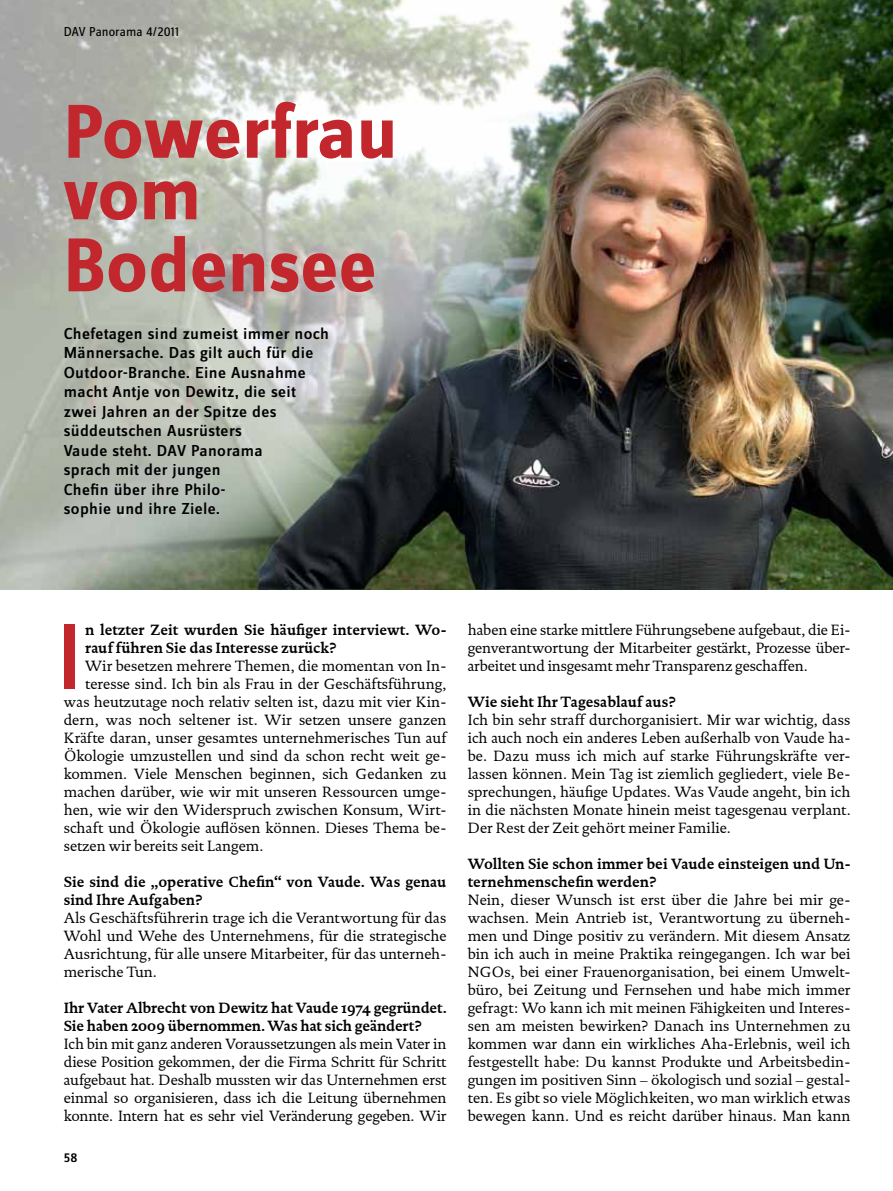
<style>
.page{position:relative;width:893px;height:1191px;background:#fff}
.page>*{position:absolute;margin:0;border:0;box-sizing:border-box;transform-origin:0 0}
.t1{font:500 96px "Zine Sans Dis";color:#c1272d}
.t2{font:700 79.2px/61.5px "Zine Sans Dis";color:#c1272d}
.t3{font:500 16.5px/19.5px "Zine Sans Dis";letter-spacing:.02em;color:#000;scale:1.05 1}
.t4{font:15px/18px "DTL Documenta ST";color:#000;text-align:justify}
.t5{font:700 15px/18px "DTL Documenta ST";color:#000;scale:.95 1}
.t6{font:13.5px "Zine Sans Dis";color:#000}
.t7{font:500 13.5px "Zine Sans Dis";color:#000}
</style>
<div class="page">
<img style="left:0;top:0;width:893px;height:589px">
<p class="t6" style="left:64px;top:25px;width:117px">DAV Panorama 4/2011</p>
<h2 class="t2" style="left:64px;top:106px;width:335px">Powerfrau vom</h2>
<h2 class="t2" style="left:64px;top:239px;width:314px">Bodensee</h2>
<p class="t3" style="left:64px;top:324px;width:254px">Chefetagen sind zumeist immer noch<br>Männersache. Das gilt auch für die<br>Outdoor-Branche. Eine Ausnahme macht Antje von Dewitz, die seit zwei Jahren an der Spitze des süddeutschen Ausrüsters<br>Vaude steht. DAV Panorama<br>sprach mit der jungen<br>Chefin über ihre Philo-<br>sophie und ihre Ziele.</p>
<p class="t5" style="left:85px;top:620px;width:382px">n letzter Zeit wurden Sie häufiger interviewt. Wo&shy;rauf führen Sie das Interesse zurück?</p>
<p class="t4" style="left:85px;top:657px;width:363px">Wir besetzen mehrere Themen, die momentan von In-</p>
<p class="t4" style="left:85px;top:675px;width:363px">teresse sind. Ich bin als Frau in der Geschäftsführung,</p>
<p class="t4" style="left:64px;top:693px;width:384px">was heutzutage noch relativ selten ist, dazu mit vier Kin-</p>
<p class="t4" style="left:64px;top:711px;width:384px">dern, was noch seltener ist. Wir setzen unsere ganzen</p>
<p class="t4" style="left:64px;top:729px;width:384px">Kräfte daran, unser gesamtes unternehmerisches Tun auf</p>
<p class="t4" style="left:64px;top:747px;width:384px">Ökologie umzustellen und sind da schon recht weit ge-</p>
<p class="t4" style="left:64px;top:765px;width:384px">kommen. Viele Menschen beginnen, sich Gedanken zu</p>
<p class="t4" style="left:64px;top:783px;width:384px">machen darüber, wie wir mit unseren Ressourcen umge-</p>
<p class="t4" style="left:64px;top:801px;width:384px">hen, wie wir den Widerspruch zwischen Konsum, Wirt-</p>
<p class="t4" style="left:64px;top:819px;width:384px">schaft und Ökologie auflösen können. Dieses Thema be-</p>
<p class="t4" style="left:64px;top:837px;width:201px">setzen wir bereits seit Langem.</p>
<p class="t5" style="left:64px;top:872px;width:404px">Sie sind die „operative Chefin“ von Vaude. Was genau sind Ihre Aufgaben?</p>
<p class="t4" style="left:64px;top:909px;width:384px">Als Geschäftsführerin trage ich die Verantwortung für das Wohl und Wehe des Unternehmens, für die strategische Ausrichtung, für alle unsere Mitarbeiter, für das unterneh&shy;merische Tun.</p>
<p class="t5" style="left:64px;top:998px;width:404px">Ihr Vater Albrecht von Dewitz hat Vaude 1974 gegründet.<br>Sie haben 2009 übernommen. Was hat sich geändert?</p>
<p class="t4" style="left:64px;top:1035px;width:384px">Ich bin mit ganz anderen Voraussetzungen als mein Vater in diese Position gekommen, der die Firma Schritt für Schritt aufgebaut hat. Deshalb mussten wir das Unternehmen erst einmal so organisieren, dass ich die Leitung übernehmen konnte. Intern hat es sehr viel Veränderung gegeben. Wir</p>
<h1 class="t1" style="left:57px;top:606px;width:26px">I</h1>
<p class="t7" style="left:64px;top:1150px;width:15px">58</p>
<p class="t4" style="left:468px;top:621px;width:384px">haben eine starke mittlere Führungsebene aufgebaut, die Ei&shy;genverantwortung der Mitarbeiter gestärkt, Prozesse über&shy;arbeitet und insgesamt mehr Transparenz geschaffen.</p>
<p class="t5" style="left:468px;top:692px;width:220px">Wie sieht Ihr Tagesablauf aus?</p>
<p class="t4" style="left:468px;top:711px;width:384px">Ich bin sehr straff durchorganisiert. Mir war wichtig, dass ich auch noch ein anderes Leben außerhalb von Vaude ha&shy;be. Dazu muss ich mich auf starke Führungskräfte ver&shy;lassen können. Mein Tag ist ziemlich gegliedert, viele Be&shy;sprechungen, häufige Updates. Was Vaude angeht, bin ich in die nächsten Monate hinein meist tagesgenau verplant.<br>Der Rest der Zeit gehört meiner Familie.</p>
<p class="t5" style="left:468px;top:854px;width:404px">Wollten Sie schon immer bei Vaude einsteigen und Un&shy;ternehmenschefin werden?</p>
<p class="t4" style="left:468px;top:891px;width:384px">Nein, dieser Wunsch ist erst über die Jahre bei mir ge&shy;wachsen. Mein Antrieb ist, Verantwortung zu überneh&shy;men und Dinge positiv zu verändern. Mit diesem Ansatz bin ich auch in meine Praktika reingegangen. Ich war bei NGOs, bei einer Frauenorganisation, bei einem Umwelt&shy;büro, bei Zeitung und Fernsehen und habe mich immer gefragt: Wo kann ich mit meinen Fähigkeiten und Interes&shy;sen am meisten bewirken? Danach ins Unternehmen zu kommen war dann ein wirkliches Aha-Erlebnis, weil ich festgestellt habe: Du kannst Produkte und Arbeitsbedin&shy;gungen im positiven Sinn – ökologisch und sozial – gestal&shy;ten. Es gibt so viele Möglichkeiten, wo man wirklich etwas bewegen kann. Und es reicht darüber hinaus. Man kann</p>
</div>
